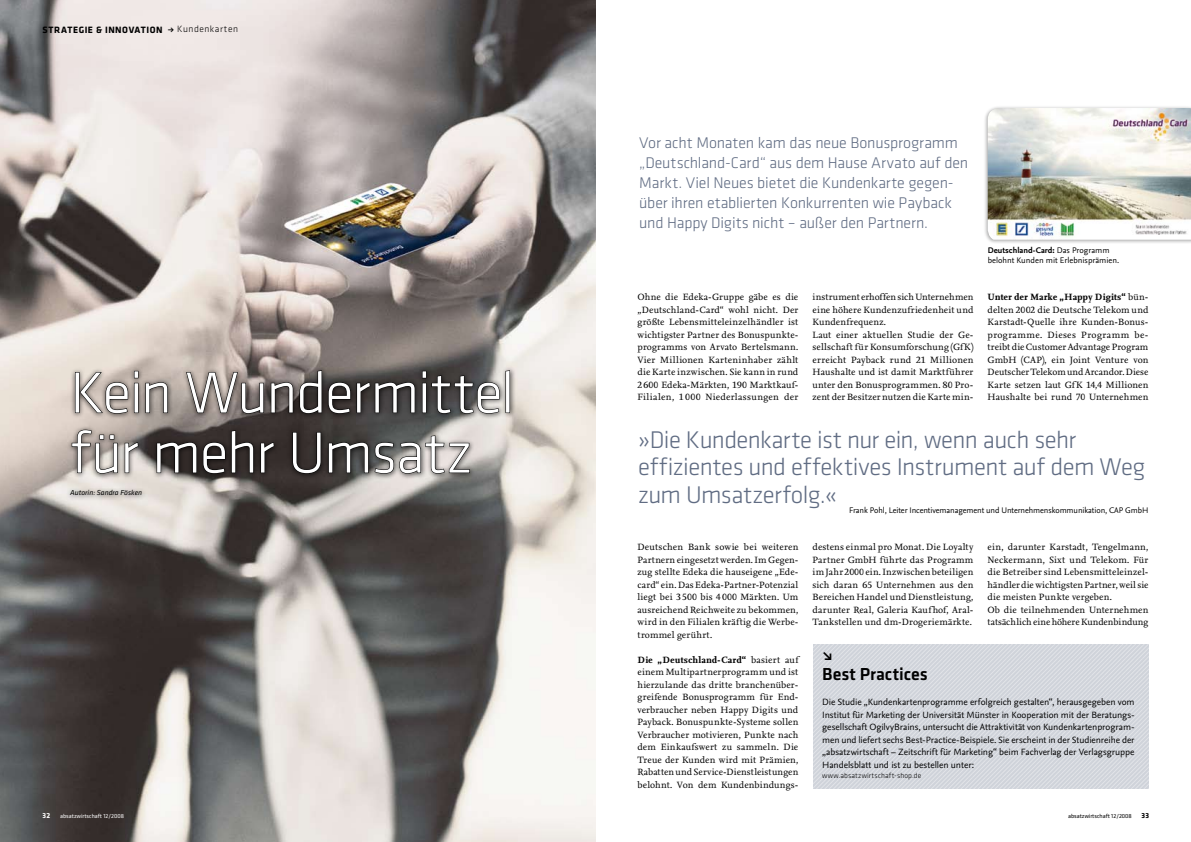
<style>
.page{position:relative;width:1191px;height:842px;background:#fff}
.page>*{position:absolute;margin:0;border:0;box-sizing:border-box;transform-origin:0 0}
.t1{font:300 60px/60px "Klavika";letter-spacing:-.03em;color:#fff}
.t2{font:300 25px/27.5px "Klavika";letter-spacing:-.025em;color:#606c83}
.t3{font:500 18px "Klavika";color:#000}
.t4{font:700 18px "Nexus Sans Pro";color:#000}
.t5{font:300 16px/20px "Klavika";letter-spacing:-.01em;color:#606c83}
.t6{font:9.5px/12.5px "Nexus Serif Pro";letter-spacing:.015em;color:#000}
.t7{font:9.5px/12.5px "Nexus Sans Pro";letter-spacing:-.005em;color:#000;text-align:justify}
.t8{font:700 9.5px "Klavika";letter-spacing:.06em;color:#000}
.t9{font:8.5px/10px "Nexus Sans Pro";letter-spacing:-.01em;color:#000}
.t10{font:300 7.5px "Klavika";letter-spacing:.015em;color:#000}
.t11{font:italic 7.5px "Klavika";color:#000}
.t12{font:700 7.5px "Klavika";color:#fff}
.t13{font:700 7.5px "Klavika";color:#000}
.t14{font:6px "Klavika";color:#fff}
.t15{font:6px "Klavika";color:#000}
.s1{font-family:"Nexus Sans Pro"}
.s2{font-weight:300}
.s3{font-weight:700}
</style>
<div class="page">
<img style="left:0;top:0;width:595px;height:842px">
<div style="left:65px;top:366px;width:450px;height:135px;background:#000;opacity:.75"></div>
<svg style="left:74px;top:370px;width:65px;height:44px;background:#8f8680"></svg>
<svg style="left:145px;top:382px;width:23px;height:32px"></svg>
<svg style="left:185px;top:371px;width:79px;height:43px;background:#756c68"></svg>
<svg style="left:270px;top:370px;width:52px;height:44px;background:#484240"></svg>
<svg style="left:328px;top:381px;width:87px;height:33px;background:#2b2827"></svg>
<svg style="left:421px;top:370px;width:89px;height:44px;background:#514f4e"></svg>
<svg style="left:71px;top:429px;width:47px;height:45px;background:#8b837e"></svg>
<svg style="left:124px;top:441px;width:15px;height:33px"></svg>
<svg style="left:156px;top:430px;width:98px;height:44px;background:#282321"></svg>
<svg style="left:260px;top:441px;width:15px;height:33px"></svg>
<svg style="left:292px;top:432px;width:29px;height:42px"></svg>
<svg style="left:328px;top:435px;width:142px;height:39px;background:#666462"></svg>
<div style="left:983px;top:105px;width:208px;height:139px;background:#000;opacity:.35"></div>
<img style="left:987px;top:108px;width:204px;height:132px">
<svg style="left:813px;top:644px;width:335px;height:144px;background:#d5d8de"></svg>
<p class="t8" style="left:43px;top:24px;width:197px">STRATEGIE &amp; INNOVATION <span class="s1">→</span> <span class="s2">Kundenkarten</span></p>
<h1 class="t1" style="left:70px;top:364px;width:446px">Kein Wundermittel für mehr Umsatz</h1>
<p class="t11" style="left:70px;top:488px;width:73px">Autorin: Sandra Fösken</p>
<p class="t12" style="left:43px;top:811px;width:9px">32</p>
<p class="t14" style="left:60px;top:812px;width:65px">absatzwirtschaft 12/2008</p>
<h3 class="t5" style="left:639px;top:132px;width:330px">Vor acht Monaten kam das neue Bonusprogramm „Deutschland-Card“ aus dem Hause Arvato auf den Markt. Viel Neues bietet die Kundenkarte gegen&shy;über ihren etablierten Konkurrenten wie Payback und Happy Digits nicht – außer den Partnern.</h3>
<p class="t6" style="left:637px;top:290px;width:162px">Ohne die Edeka-Gruppe gäbe es die „Deutschland-Card“ wohl nicht. Der größte Lebensmitteleinzelhändler ist wichtigster Partner des Bonuspunkte programms von Arvato Bertelsmann.<br>Vier Millionen Karteninhaber zählt die Karte inzwischen. Sie kann in rund 2600 Edeka-Märkten, 190 Marktkauf-Filialen, 1 000 Niederlassungen der</p>
<p class="t6" style="left:812px;top:290px;width:162px">instrument erhoffen sich Unternehmen eine höhere Kundenzufriedenheit und Kundenfrequenz.<br>Laut einer aktuellen Studie der Ge&shy;sellschaft für Konsumforschung (GfK) erreicht Payback rund 21 Millionen Haushalte und ist damit Marktführer unter den Bonusprogrammen. 80 Pro&shy;zent der Besitzer nutzen die Karte min-</p>
<p class="t9" style="left:987px;top:244px;width:133px"><span class="s3">Deutschland-Card:</span> Das Programm belohnt Kunden mit Erlebnisprämien.</p>
<p class="t6" style="left:987px;top:290px;width:162px"><span class="s3">Unter der Marke „Happy Digits“</span> bün delten 2002 die Deutsche Telekom und Karstadt-Quelle ihre Kunden-Bonus&shy;programme. Dieses Programm be&shy;treibt die Customer Advantage Program GmbH (CAP), ein Joint Venture von Deutscher Telekom und Arcandor. Diese Karte setzen laut GfK 14,4 Millionen Haushalte bei rund 70 Unternehmen</p>
<h2 class="t2" style="left:638px;top:426px;width:509px">»Die Kundenkarte ist nur ein, wenn auch sehr effizientes und effektives Instrument auf dem Weg zum Umsatzerfolg.«</h2>
<p class="t9" style="left:849px;top:504px;width:301px">Frank Pohl, Leiter Incentivemanagement und Unternehmenskommunikation, CAP GmbH</p>
<p class="t6" style="left:637px;top:540px;width:162px;text-align:justify">Deutschen Bank sowie bei weiteren Partnern eingesetzt werden. Im Gegen&shy;zug stellte Edeka die hauseigene „Ede&shy;card“ ein. Das Edeka-Partner-Potenzial liegt bei 3500 bis 4000 Märkten. Um ausreichend Reichweite zu bekommen, wird in den Filialen kräftig die Werbe&shy;trommel gerührt.</p>
<p class="t6" style="left:637px;top:653px;width:162px;text-align:justify"><span class="s3">Die „Deutschland-Card“</span> basiert auf einem Multipartnerprogramm und ist hierzulande das dritte branchenüber&shy;greifende Bonusprogramm für End&shy;verbraucher neben Happy Digits und Payback. Bonuspunkte-Systeme sollen Verbraucher motivieren, Punkte nach dem Einkaufswert zu sammeln. Die Treue der Kunden wird mit Prämien, Rabatten und Service-Dienstleistungen belohnt. Von dem Kundenbindungs</p>
<p class="t6" style="left:812px;top:540px;width:162px;text-align:justify">destens einmal pro Monat. Die Loyalty Partner GmbH führte das Programm im Jahr 2000 ein. Inzwischen beteiligen sich daran 65 Unternehmen aus den Bereichen Handel und Dienstleistung, darunter Real, Galeria Kaufhof, Aral-Tankstellen und dm-Drogeriemärkte.</p>
<p class="t6" style="left:987px;top:540px;width:162px">ein, darunter Karstadt, Tengelmann, Neckermann, Sixt und Telekom. Für die Betreiber sind Lebensmitteleinzel&shy;händler die wichtigsten Partner, weil sie die meisten Punkte vergeben.<br>Ob die teilnehmenden Unternehmen tatsächlich eine höhere Kundenbindung</p>
<h3 class="t4" style="left:822px;top:641px;width:12px">↘</h3>
<h3 class="t3" style="left:822px;top:664px;width:107px">Best Practices</h3>
<p class="t7" style="left:822px;top:695px;width:314px">Die Studie „Kundenkartenprogramme erfolgreich gestalten“, herausgegeben vom Institut für Marketing der Universität Münster in Kooperation mit der Beratungs&shy;gesellschaft OgilvyBrains, untersucht die Attraktivität von Kundenkartenprogram&shy;men und liefert sechs Best-Practice-Beispiele. Sie erscheint in der Studienreihe der „absatzwirtschaft – Zeitschrift für Marketing“ beim Fachverlag der Verlagsgruppe Handelsblatt und ist zu bestellen unter:</p>
<p class="t10" style="left:822px;top:771px;width:101px">www.absatzwirtschaft-shop.de</p>
<p class="t15" style="left:1068px;top:812px;width:65px">absatzwirtschaft 12/2008</p>
<p class="t13" style="left:1141px;top:811px;width:9px">33</p>
</div>
